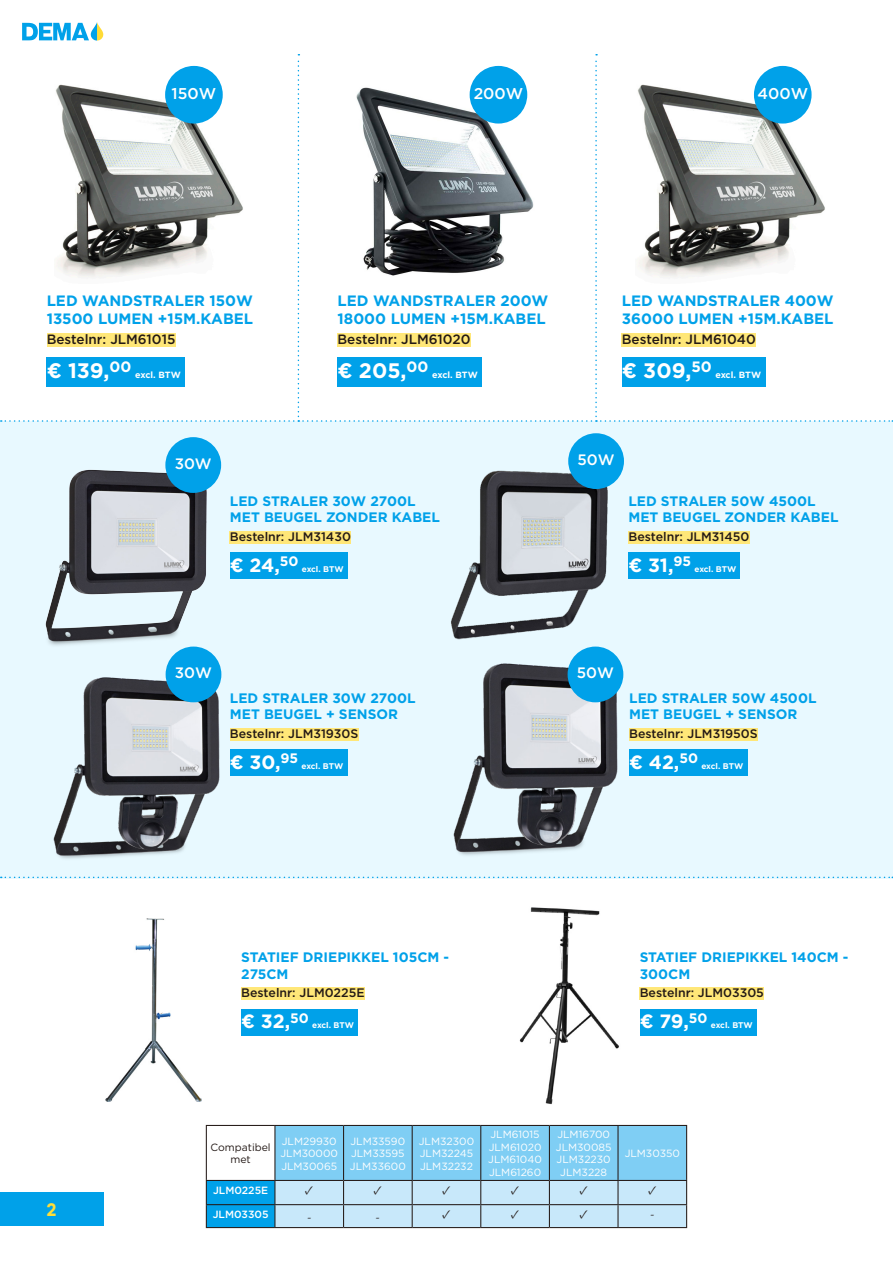
<style>
.page{position:relative;width:893px;height:1263px;background:#fff}
.page>*{position:absolute;margin:0;border:0;box-sizing:border-box;transform-origin:0 0}
.t1{font:700 18px "Trip Sans";color:#ffde38}
.t2{font:500 15.6px "Gotham";color:#fff}
.t3{font:500 15.15px "Gotham";color:#fff}
.t4{font:700 15px/18px "Gotham";color:#00a1e9}
.t5{font:700 13.65px/16.5px "Gotham";color:#00a1e9}
.Alineastijl_2{font:500 13.5px "Gotham";color:#231916}
.t6{font:12.6px "Minion Pro";color:#231916}
.Alineastijl_2-2{font:500 12.3px "Gotham";color:#231916}
.t7{font:10.5px/12.6px "Gotham";color:#fff}
.t8{font:500 10.5px "Gotham";color:#fff}
.t9{font:10.5px/12.6px "Gotham";color:#231916;text-align:center}
.Alineastijl_1{font:700 9px "Gotham";letter-spacing:-.01em;color:#fff}
.Alineastijl_1-2{font:700 8.25px "Gotham";letter-spacing:-.01em;color:#fff}
.s1{font-size:21px}
.s2{font-size:19.2px}
</style>
<div class="page">
<svg style="left:22px;top:22px;width:81px;height:19px"></svg>
<div style="left:0;top:1192px;width:103px;height:33px;background:#00a1e9"></div>
<div style="left:0;top:421px;width:893px;height:457px;background:#e8f9ff"></div>
<svg style="left:1px;top:877px;width:892px;height:1px"></svg>
<svg style="left:1px;top:54px;width:892px;height:368px"></svg>
<div style="left:47px;top:333px;width:128px;height:14px;background:#ffe778"></div>
<div style="left:47px;top:357px;width:138px;height:29px;background:#00a1e9"></div>
<div style="left:338px;top:333px;width:133px;height:14px;background:#ffe778"></div>
<div style="left:338px;top:357px;width:144px;height:29px;background:#00a1e9"></div>
<div style="left:622px;top:333px;width:134px;height:14px;background:#ffe778"></div>
<div style="left:622px;top:357px;width:143px;height:29px;background:#00a1e9"></div>
<img style="left:54px;top:81px;width:190px;height:206px">
<img style="left:352px;top:81px;width:189px;height:206px">
<img style="left:636px;top:81px;width:190px;height:206px">
<div style="left:165px;top:66px;width:58px;height:58px;background:#00a1e9;border-radius:50%"></div>
<div style="left:470px;top:66px;width:57px;height:58px;background:#00a1e9;border-radius:50%"></div>
<div style="left:754px;top:66px;width:58px;height:58px;background:#00a1e9;border-radius:50%"></div>
<div style="left:640px;top:987px;width:124px;height:13px;background:#ffe778"></div>
<div style="left:640px;top:1009px;width:117px;height:27px;background:#00a1e9"></div>
<div style="left:241px;top:987px;width:124px;height:13px;background:#ffe778"></div>
<div style="left:241px;top:1009px;width:117px;height:27px;background:#00a1e9"></div>
<div style="left:230px;top:531px;width:121px;height:12px;background:#ffe778"></div>
<div style="left:230px;top:552px;width:118px;height:27px;background:#00a1e9"></div>
<div style="left:629px;top:728px;width:129px;height:12px;background:#ffe778"></div>
<div style="left:629px;top:749px;width:118px;height:27px;background:#00a1e9"></div>
<div style="left:230px;top:728px;width:128px;height:12px;background:#ffe778"></div>
<div style="left:230px;top:749px;width:117px;height:27px;background:#00a1e9"></div>
<div style="left:628px;top:531px;width:121px;height:12px;background:#ffe778"></div>
<div style="left:628px;top:552px;width:112px;height:27px;background:#00a1e9"></div>
<img style="left:45px;top:469px;width:174px;height:187px">
<img style="left:453px;top:661px;width:170px;height:195px">
<img style="left:451px;top:466px;width:178px;height:190px">
<div style="left:165px;top:437px;width:56px;height:56px;background:#00a1e9;border-radius:50%"></div>
<div style="left:568px;top:433px;width:56px;height:56px;background:#00a1e9;border-radius:50%"></div>
<div style="left:568px;top:646px;width:55px;height:56px;background:#00a1e9;border-radius:50%"></div>
<img style="left:53px;top:675px;width:169px;height:184px">
<div style="left:166px;top:646px;width:55px;height:56px;background:#00a1e9;border-radius:50%"></div>
<img style="left:519px;top:907px;width:100px;height:198px">
<img style="left:105px;top:918px;width:97px;height:184px">
<svg style="left:206px;top:1125px;width:481px;height:102px;background:#97d0ec"></svg>
<hr style="left:206px;top:1227px;width:69px;height:1px;background:#231916">
<hr style="left:275px;top:1227px;width:69px;height:1px;background:#231916">
<hr style="left:344px;top:1227px;width:68px;height:1px;background:#231916">
<hr style="left:412px;top:1227px;width:69px;height:1px;background:#231916">
<hr style="left:481px;top:1227px;width:68px;height:1px;background:#231916">
<hr style="left:549px;top:1227px;width:69px;height:1px;background:#231916">
<hr style="left:618px;top:1227px;width:69px;height:1px;background:#231916">
<hr style="left:206px;top:1125px;width:69px;height:1px;background:#231916">
<hr style="left:206px;top:1126px;width:1px;height:54px;background:#231916">
<hr style="left:274px;top:1126px;width:1px;height:54px;background:#231916">
<hr style="left:206px;top:1180px;width:69px;height:1px;background:#231916">
<p class="t2" style="left:172px;top:83px;width:46px">150W</p>
<p class="t2" style="left:474px;top:83px;width:51px">200W</p>
<p class="t2" style="left:757px;top:83px;width:52px">400W</p>
<p class="t4" style="left:47px;top:291px;width:208px">LED WANDSTRALER 150W</p>
<p class="t4" style="left:47px;top:309px;width:208px">13500 LUMEN +15M.KABEL</p>
<p class="Alineastijl_2" style="left:47px;top:331px;width:130px">Bestelnr: JLM61015</p>
<p class="Alineastijl_1" style="left:47px;top:369px;width:136px"><span class="s1">€ 139,</span><sup>00</sup> excl. BTW</p>
<p class="t3" style="left:175px;top:454px;width:39px">30W</p>
<p class="t4" style="left:338px;top:291px;width:212px">LED WANDSTRALER 200W<br>18000 LUMEN +15M.KABEL</p>
<p class="Alineastijl_2" style="left:338px;top:331px;width:134px">Bestelnr: JLM61020</p>
<p class="Alineastijl_1" style="left:338px;top:369px;width:142px"><span class="s1">€ 205,</span><sup>00</sup> excl. BTW</p>
<p class="t5" style="left:230px;top:492px;width:212px">LED STRALER 30W 2700L<br>MET BEUGEL ZONDER KABEL</p>
<p class="Alineastijl_2-2" style="left:230px;top:528px;width:123px">Bestelnr: JLM31430</p>
<p class="Alineastijl_1-2" style="left:230px;top:563px;width:115px"><span class="s2">€ 24,</span><sup>50</sup> excl. BTW</p>
<p class="t4" style="left:622px;top:291px;width:213px">LED WANDSTRALER 400W<br>36000 LUMEN +15M.KABEL</p>
<p class="Alineastijl_2" style="left:622px;top:331px;width:136px">Bestelnr: JLM61040</p>
<p class="Alineastijl_1" style="left:622px;top:369px;width:141px"><span class="s1">€ 309,</span><sup>50</sup> excl. BTW</p>
<p class="t3" style="left:577px;top:450px;width:39px">50W</p>
<p class="t5" style="left:628px;top:492px;width:189px">LED STRALER 50W 4500L</p>
<p class="t5" style="left:628px;top:509px;width:212px">MET BEUGEL ZONDER KABEL</p>
<p class="Alineastijl_2-2" style="left:628px;top:528px;width:123px">Bestelnr: JLM31450</p>
<p class="Alineastijl_1-2" style="left:628px;top:563px;width:109px"><span class="s2">€ 31,</span><sup>95</sup> excl. BTW</p>
<p class="t3" style="left:175px;top:663px;width:39px">30W</p>
<p class="t5" style="left:230px;top:689px;width:187px">LED STRALER 30W 2700L</p>
<p class="t5" style="left:230px;top:706px;width:170px">MET BEUGEL + SENSOR</p>
<p class="Alineastijl_2-2" style="left:230px;top:725px;width:130px">Bestelnr: JLM31930S</p>
<p class="Alineastijl_1-2" style="left:230px;top:760px;width:115px"><span class="s2">€ 30,</span><sup>95</sup> excl. BTW</p>
<p class="t3" style="left:577px;top:663px;width:39px">50W</p>
<p class="t5" style="left:629px;top:689px;width:189px">LED STRALER 50W 4500L</p>
<p class="t5" style="left:629px;top:706px;width:170px">MET BEUGEL + SENSOR</p>
<p class="Alineastijl_2-2" style="left:629px;top:725px;width:130px">Bestelnr: JLM31950S</p>
<p class="Alineastijl_1-2" style="left:629px;top:760px;width:116px"><span class="s2">€ 42,</span><sup>50</sup> excl. BTW</p>
<p class="t5" style="left:241px;top:949px;width:209px">STATIEF DRIEPIKKEL 105CM -<br>275CM</p>
<p class="Alineastijl_2-2" style="left:241px;top:985px;width:125px">Bestelnr: JLM0225E</p>
<p class="Alineastijl_1-2" style="left:241px;top:1020px;width:114px"><span class="s2">€ 32,</span><sup>50</sup> excl. BTW</p>
<p class="t5" style="left:640px;top:949px;width:210px">STATIEF DRIEPIKKEL 140CM -<br>300CM</p>
<p class="Alineastijl_2-2" style="left:640px;top:985px;width:126px">Bestelnr: JLM03305</p>
<p class="Alineastijl_1-2" style="left:640px;top:1020px;width:115px"><span class="s2">€ 79,</span><sup>50</sup> excl. BTW</p>
<p class="t9" style="left:211px;top:1140px;width:62px">Compatibel met</p>
<p class="t7" style="left:282px;top:1134px;width:56px">JLM29930</p>
<p class="t7" style="left:280px;top:1147px;width:59px">JLM30000<br>JLM30065</p>
<p class="t7" style="left:351px;top:1134px;width:56px">JLM33590</p>
<p class="t7" style="left:350px;top:1147px;width:57px">JLM33595<br>JLM33600</p>
<p class="t7" style="left:419px;top:1134px;width:57px">JLM32300<br>JLM32245</p>
<p class="t7" style="left:420px;top:1159px;width:54px">JLM32232</p>
<p class="t7" style="left:489px;top:1128px;width:54px">JLM61015<br>JLM61020</p>
<p class="t7" style="left:488px;top:1153px;width:55px">JLM61040</p>
<p class="t7" style="left:489px;top:1166px;width:54px">JLM61260</p>
<p class="t7" style="left:557px;top:1128px;width:54px">JLM16700</p>
<p class="t7" style="left:556px;top:1140px;width:57px">JLM30085</p>
<p class="t7" style="left:557px;top:1153px;width:56px;text-align:center">JLM32230<br>JLM3228</p>
<p class="t7" style="left:625px;top:1147px;width:57px">JLM30350</p>
<h1 class="t1" style="left:47px;top:1197px;width:11px">2</h1>
<p class="t8" style="left:213px;top:1183px;width:57px">JLM0225E</p>
<p class="t6" style="left:305px;top:1181px;width:10px">✓</p>
<p class="t6" style="left:374px;top:1181px;width:10px">✓</p>
<p class="t6" style="left:442px;top:1181px;width:10px">✓</p>
<p class="t6" style="left:511px;top:1181px;width:10px">✓</p>
<p class="t6" style="left:579px;top:1181px;width:10px">✓</p>
<p class="t6" style="left:648px;top:1181px;width:10px">✓</p>
<p class="t8" style="left:213px;top:1208px;width:57px">JLM03305</p>
<p class="t6" style="left:307px;top:1208px;width:6px">-</p>
<p class="t6" style="left:376px;top:1208px;width:6px">-</p>
<p class="t6" style="left:442px;top:1205px;width:10px">✓</p>
<p class="t6" style="left:511px;top:1205px;width:10px">✓</p>
<p class="t6" style="left:579px;top:1205px;width:10px">✓</p>
<p class="t6" style="left:650px;top:1205px;width:6px">-</p>
</div>
